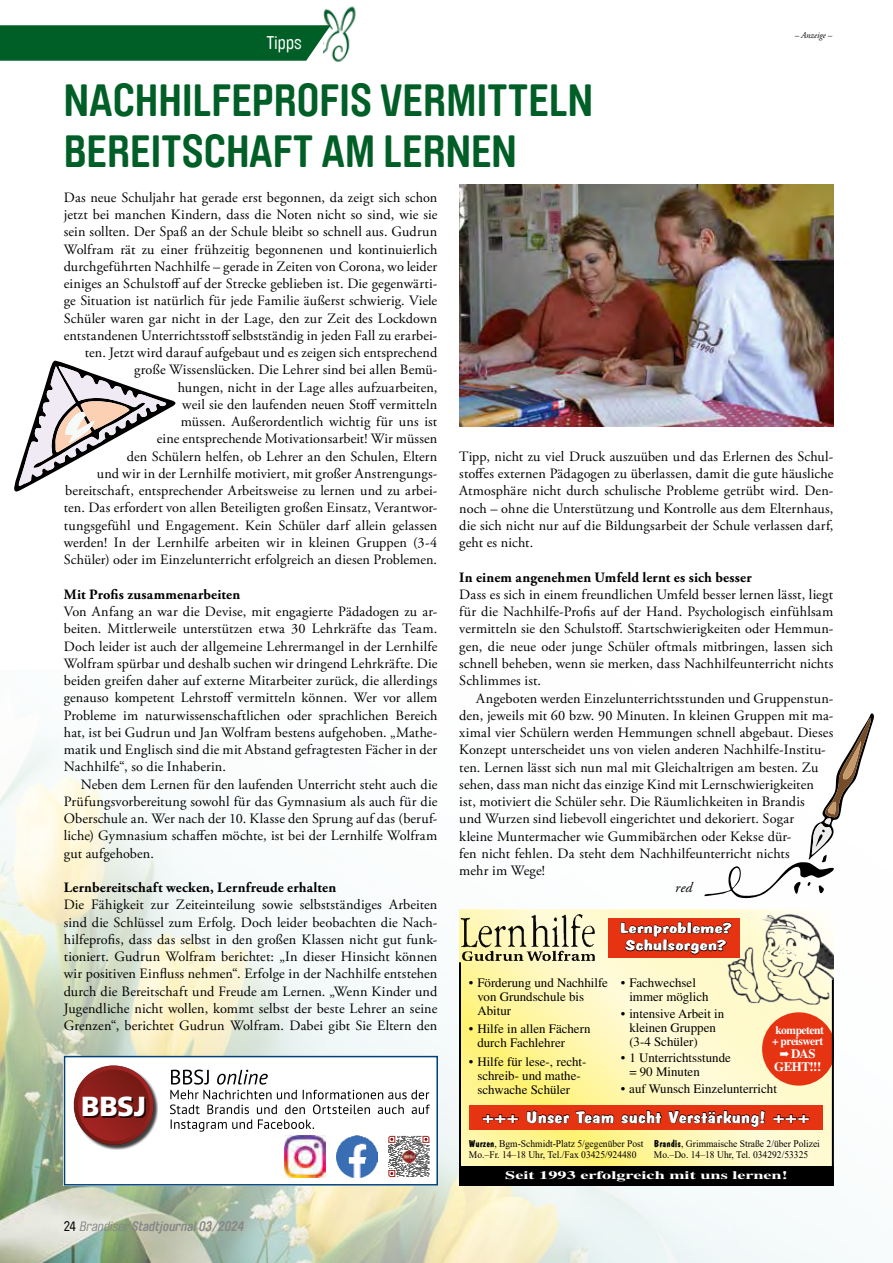
<style>
.page{position:relative;width:893px;height:1263px;background:#fff}
.page>*{position:absolute;margin:0;border:0;box-sizing:border-box;transform-origin:0 0}
.t1{font:700 45px/51.8px "Brauer Neue";color:#005f27}
.t2{font:900 27.6px "Frutiger";color:#fff}
.t3{font:18px "Brauer Neue";color:#fff}
.t4{font:700 16.35px "Dom Casual Std";letter-spacing:-.025em;color:#fff;scale:1.34 1}
.t5{font:700 14.55px/17.4px "Dom Casual Std";letter-spacing:-.04em;color:#fff;text-align:center;scale:1.59 1}
.t6{font:14.25px/17.2px "Adobe Garamond Pro";letter-spacing:.01em;color:#000;text-align:justify}
.t7{font:700 14.25px "Adobe Garamond Pro";letter-spacing:.01em;color:#000}
.t8{font:italic 14.25px "Adobe Garamond Pro";color:#000}
.t9{font:italic 700 13.5px "Brauer Neue";color:#878787}
.t10{font:12.9px/14.1px "Times";color:#000}
.t11{font:700 12.9px/12.9px "Times";letter-spacing:-.04em;color:#fff;text-align:center}
.t12{font:700 11.55px/11.6px "Times";letter-spacing:-.04em;color:#fff}
.t13{font:700 11.55px "Times";color:#fff;scale:1.59 1}
.t14{font:10.05px/11.6px "Times New Roman";color:#000;scale:.95 1}
.t15{font:italic 9px "Adobe Garamond Pro";letter-spacing:-.005em;color:#000}
.s1{font-family:"Dom Casual Std";font-weight:700}
.s2{font-weight:400;font-style:normal;color:#000}
.s3{font-weight:400}
</style>
<div class="page">
<img style="left:324px;top:6px;width:32px;height:56px">
<img style="left:0;top:739px;width:834px;height:524px">
<div style="left:0;top:26px;width:330px;height:35px;background:#005f27"></div>
<svg style="left:460px;top:909px;width:373px;height:257px"></svg>
<img style="left:724px;top:914px;width:109px;height:91px">
<img style="left:459px;top:913px;width:142px;height:49px">
<div style="left:608px;top:919px;width:132px;height:39px;background:#e63312"></div>
<svg style="left:620px;top:921px;width:112px;height:39px"></svg>
<svg style="left:762px;top:1012px;width:70px;height:74px"></svg>
<div style="left:469px;top:1105px;width:354px;height:25px;background:#e63312"></div>
<svg style="left:482px;top:1114px;width:37px;height:9px"></svg>
<svg style="left:526px;top:1110px;width:88px;height:25px"></svg>
<svg style="left:621px;top:1110px;width:41px;height:14px"></svg>
<svg style="left:668px;top:1110px;width:98px;height:25px"></svg>
<svg style="left:773px;top:1114px;width:37px;height:9px"></svg>
<hr style="left:459px;top:962px;width:2px;height:212px;background:#000">
<hr style="left:832px;top:979px;width:1px;height:195px;background:#000">
<svg style="left:459px;top:1166px;width:375px;height:25px"></svg>
<svg style="left:703px;top:713px;width:171px;height:187px"></svg>
<svg style="left:14px;top:360px;width:162px;height:132px"></svg>
<img style="left:459px;top:185px;width:374px;height:241px">
<div style="left:64px;top:1056px;width:374px;height:129px;background:#fff"></div>
<svg style="left:171px;top:1069px;width:97px;height:15px"></svg>
<svg style="left:73px;top:1065px;width:84px;height:84px"></svg>
<div style="left:84px;top:1097px;width:62px;height:21px;background:#000;opacity:.75"></div>
<svg style="left:170px;top:1090px;width:260px;height:87px"></svg>
<div style="left:64px;top:1056px;width:374px;height:129px;border:2px solid #004177"></div>
<p class="t3" style="left:258px;top:32px;width:47px">Aktuell</p>
<p class="t3" style="left:267px;top:32px;width:37px">Tipps</p>
<p class="t15" style="left:795px;top:29px;width:39px">– Anzeige –</p>
<h1 class="t1" style="left:64px;top:74px;width:531px">NACHHILFEPROFIS VERMITTELN<br>BEREITSCHAFT AM LERNEN</h1>
<p class="t6" style="left:64px;top:189px;width:375px;text-align:right">Das neue Schuljahr hat gerade erst begonnen, da zeigt sich schon jetzt bei manchen Kindern, dass die Noten nicht so sind, wie sie sein sollten. Der Spaß an der Schule bleibt so schnell aus. Gudrun Wolfram rät zu einer frühzeitig begonnenen und kontinuierlich durchgeführten Nachhilfe – gerade in Zeiten von Corona, wo leider einiges an Schulstoff auf der Strecke geblieben ist. Die gegenwärti&shy;ge Situation ist natürlich für jede Familie äußerst schwierig. Viele Schüler waren gar nicht in der Lage, den zur Zeit des Lockdown entstandenen Unterrichtsstoff selbstständig in jeden Fall zu erarbei&shy;ten. Jetzt wird darauf aufgebaut und es zeigen sich entsprechend große Wissenslücken. Die Lehrer sind bei allen Bemü-<br>hungen, nicht in der Lage alles aufzuarbeiten,<br>weil sie den laufenden neuen Stoff vermitteln<br>müssen. Außerordentlich wichtig für uns ist<br>eine entsprechende Motivationsarbeit! Wir müssen<br>den Schülern helfen, ob Lehrer an den Schulen, Eltern<br>und wir in der Lernhilfe motiviert, mit großer Anstrengungs&shy;bereitschaft, entsprechender Arbeitsweise zu lernen und zu arbei&shy;ten. Das erfordert von allen Beteiligten großen Einsatz, Verantwor&shy;tungsgefühl und Engagement. Kein Schüler darf allein gelassen werden! In der Lernhilfe arbeiten wir in kleinen Gruppen (3-4<br>Schüler) oder im Einzelunterricht erfolgreich an diesen Problemen.</p>
<p class="t7" style="left:64px;top:586px;width:178px">Mit Profis zusammenarbeiten</p>
<p class="t6" style="left:64px;top:603px;width:375px">Von Anfang an war die Devise, mit engagierte Pädadogen zu ar&shy;beiten. Mittlerweile unterstützen etwa 30 Lehrkräfte das Team.<br>Doch leider ist auch der allgemeine Lehrermangel in der Lernhilfe Wolfram spürbar und deshalb suchen wir dringend Lehrkräfte. Die beiden greifen daher auf externe Mitarbeiter zurück, die allerdings genauso kompetent Lehrstoff vermitteln können. Wer vor allem Probleme im naturwissenschaftlichen oder sprachlichen Bereich hat, ist bei Gudrun und Jan Wolfram bestens aufgehoben. „Mathe&shy;matik und Englisch sind die mit Abstand gefragtesten Fächer in der Nachhilfe“, so die Inhaberin.</p>
<p class="t6" style="left:64px;top:776px;width:375px;text-indent:17px">Neben dem Lernen für den laufenden Unterricht steht auch die Prüfungsvorbereitung sowohl für das Gymnasium als auch für die Oberschule an. Wer nach der 10. Klasse den Sprung auf das (beruf&shy;liche) Gymnasium schaffen möchte, ist bei der Lernhilfe Wolfram gut aufgehoben.</p>
<p class="t7" style="left:64px;top:879px;width:274px">Lernbereitschaft wecken, Lernfreude erhalten</p>
<p class="t6" style="left:64px;top:897px;width:375px">Die Fähigkeit zur Zeiteinteilung sowie selbstständiges Arbeiten sind die Schlüssel zum Erfolg. Doch leider beobachten die Nach&shy;hilfeprofis, dass das selbst in den großen Klassen nicht gut funk&shy;tioniert. Gudrun Wolfram berichtet: „In dieser Hinsicht können wir positiven Einfluss nehmen“. Erfolge in der Nachhilfe entstehen durch die Bereitschaft und Freude am Lernen. „Wenn Kinder und Jugendliche nicht wollen, kommt selbst der beste Lehrer an seine Grenzen“, berichtet Gudrun Wolfram. Dabei gibt Sie Eltern den</p>
<p class="t6" style="left:459px;top:448px;width:376px">Tipp, nicht zu viel Druck auszuüben und das Erlernen des Schul&shy;stoffes externen Pädagogen zu überlassen, damit die gute häusliche Atmosphäre nicht durch schulische Probleme getrübt wird. Den&shy;noch – ohne die Unterstützung und Kontrolle aus dem Elternhaus, die sich nicht nur auf die Bildungsarbeit der Schule verlassen darf, geht es nicht.</p>
<p class="t7" style="left:459px;top:569px;width:294px">In einem angenehmen Umfeld lernt es sich besser</p>
<p class="t6" style="left:459px;top:586px;width:376px">Dass es sich in einem freundlichen Umfeld besser lernen lässt, liegt für die Nachhilfe-Profis auf der Hand. Psychologisch einfühlsam vermitteln sie den Schulstoff. Startschwierigkeiten oder Hemmun&shy;gen, die neue oder junge Schüler oftmals mitbringen, lassen sich schnell beheben, wenn sie merken, dass Nachhilfeunterricht nichts Schlimmes ist.</p>
<p class="t6" style="left:459px;top:690px;width:376px;text-align:left;text-indent:17px">Angeboten werden Einzelunterrichtsstunden und Gruppenstun&shy;den, jeweils mit 60 bzw. 90 Minuten. In kleinen Gruppen mit ma&shy;ximal vier Schülern werden Hemmungen schnell abgebaut. Dieses Konzept unterscheidet uns von vielen anderen Nachhilfe-Institu&shy;ten. Lernen lässt sich nun mal mit Gleichaltrigen am besten. Zu sehen, dass man nicht das einzige Kind mit Lernschwierigkeiten ist, motiviert die Schüler sehr. Die Räumlichkeiten in Brandis<br>und Wurzen sind liebevoll eingerichtet und dekoriert. Sogar<br>kleine Muntermacher wie Gummibärchen oder Kekse dür-<br>fen nicht fehlen. Da steht dem Nachhilfeunterricht nichts<br>mehr im Wege!</p>
<p class="t8" style="left:675px;top:879px;width:18px">red</p>
<p class="t5" style="left:619px;top:919px;width:72px">Lernprobleme?<br>Schulsorgen?</p>
<p class="t5" style="left:619px;top:931px;width:72px">Lernprobleme?</p>
<p class="t10" style="left:477px;top:975px;width:132px;text-indent:-8px">• Förderung und Nachhilfe von Grundschule bis<br>Abitur</p>
<p class="t10" style="left:477px;top:1022px;width:115px;text-indent:-8px">• Hilfe in allen Fächern durch Fachlehrer</p>
<p class="t10" style="left:477px;top:1054px;width:111px;text-indent:-8px">• Hilfe für lese-, recht&shy;schreib- und mathe&shy;schwache Schüler</p>
<p class="t10" style="left:629px;top:975px;width:81px;text-indent:-8px">• Fachwechsel immer möglich</p>
<p class="t10" style="left:629px;top:1006px;width:97px;text-indent:-8px">• intensive Arbeit in kleinen Gruppen (3-4 Schüler)</p>
<p class="t10" style="left:629px;top:1051px;width:103px;text-indent:-8px">• 1 Unterrichtsstunde = 90 Minuten</p>
<p class="t10" style="left:621px;top:1081px;width:158px">• auf Wunsch Einzelunterricht</p>
<p class="t4" style="left:481px;top:1108px;width:247px">+++ Unser Team sucht Verstärkung! +++</p>
<p class="t10" style="left:477px;top:979px;width:132px;text-indent:-8px">• Förderung und Nachhilfe von Grundschule bis<br>Abitur</p>
<p class="t10" style="left:477px;top:1025px;width:115px;text-indent:-8px">• Hilfe in allen Fächern durch Fachlehrer</p>
<p class="t10" style="left:477px;top:1058px;width:111px;text-indent:-8px">• Hilfe für lese-, recht&shy;schreib- und mathe&shy;schwache Schüler</p>
<p class="t10" style="left:629px;top:979px;width:81px;text-indent:-8px">• Fachwechsel immer möglich</p>
<p class="t10" style="left:629px;top:1010px;width:97px;text-indent:-8px">• intensive Arbeit in kleinen Gruppen (3-4 Schüler)</p>
<p class="t10" style="left:629px;top:1054px;width:103px;text-indent:-8px">• 1 Unterrichtsstunde = 90 Minuten</p>
<p class="t10" style="left:621px;top:1085px;width:158px">• auf Wunsch Einzelunterricht</p>
<p class="t12" style="left:772px;top:1023px;width:53px">kompetent + preiswert</p>
<p class="t11" style="left:774px;top:1047px;width:49px">➡ DAS<br>GEHT!!!</p>
<p class="t12" style="left:772px;top:1027px;width:53px">kompetent + preiswert</p>
<p class="t11" style="left:774px;top:1050px;width:49px">➡ DAS<br>GEHT!!!</p>
<h2 class="t2" style="left:81px;top:1090px;width:67px">BBSJ</h2>
<p class="t14" style="left:469px;top:1137px;width:185px"><span class="s1">Wurzen</span>, Bgm-Schmidt-Platz 5/gegenüber Post<br>Mo.–Fr. 14–18 Uhr, Tel./Fax 03425/924480</p>
<p class="t14" style="left:654px;top:1137px;width:176px"><span class="s1">Brandis</span>, Grimmaische Straße 2/über Polizei<br>Mo.–Do. 14–18 Uhr, Tel. 034292/53325</p>
<p class="t9" style="left:64px;top:1219px;width:182px"><span class="s2">24</span> <span class="s3">Brandiser</span> Stadtjournal 03/2024</p>
<p class="t13" style="left:505px;top:1168px;width:179px">Seit 1993 erfolgreich mit uns lernen!</p>
</div>
